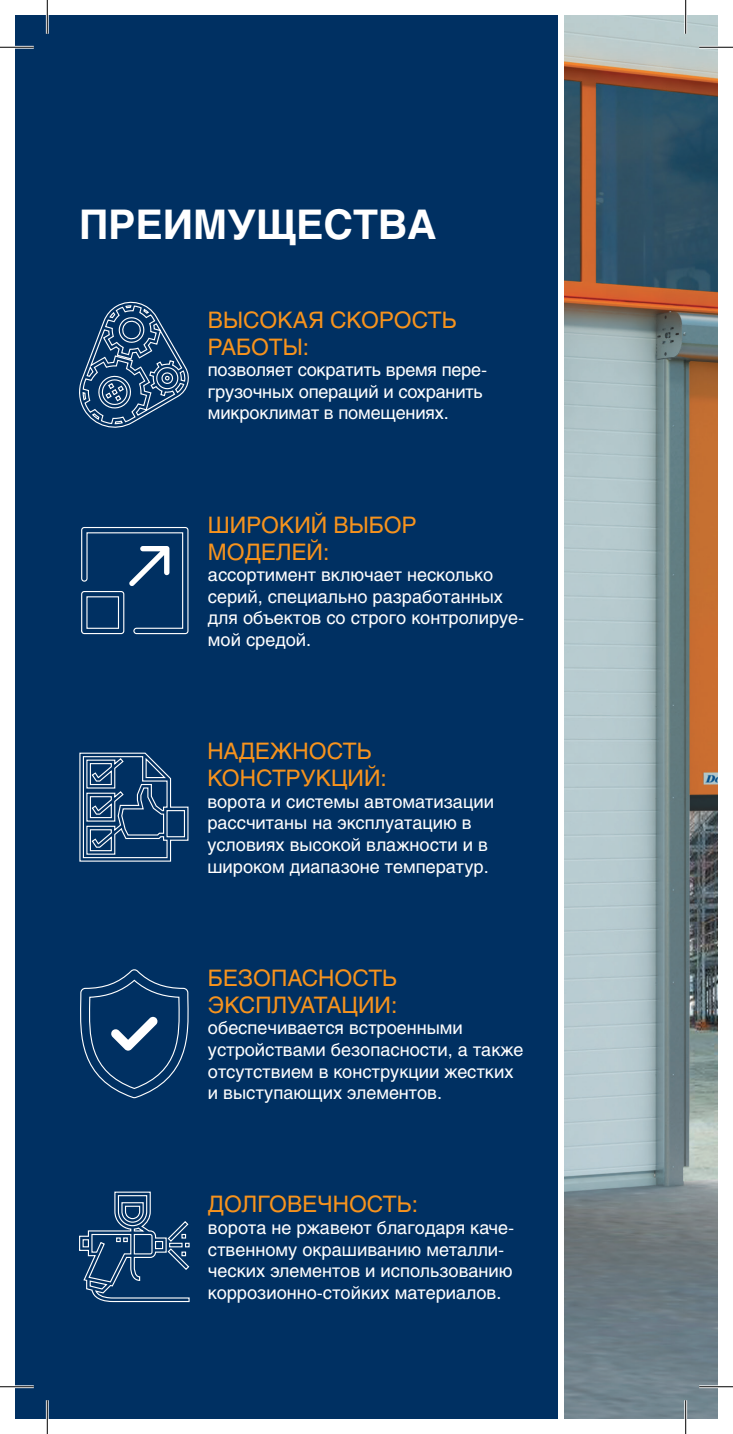
<style>
.page{position:relative;width:733px;height:1434px;background:#fff}
.page>*{position:absolute;margin:0;border:0;box-sizing:border-box;transform-origin:0 0}
.t1{font:700 40.5px "Helios";color:#fff}
.t2{font:22.5px/27px "Helios";color:#f7931d}
.t3{font:18px/21.6px "Helios";color:#fff}
</style>
<div class="page">
<div style="left:15px;top:15px;width:542px;height:1404px;background:#003062"></div>
<img style="left:564px;top:15px;width:153px;height:1404px">
<svg style="left:80px;top:969px;width:109px;height:130px"></svg>
<svg style="left:79px;top:752px;width:110px;height:110px"></svg>
<svg style="left:79px;top:301px;width:110px;height:127px"></svg>
<svg style="left:81px;top:527px;width:108px;height:108px"></svg>
<svg style="left:79px;top:1191px;width:111px;height:112px"></svg>
<hr style="left:0;top:46px;width:34px;height:3px;background:#fff">
<hr style="left:699px;top:46px;width:33px;height:3px;background:#fff">
<hr style="left:0;top:1385px;width:34px;height:3px;background:#fff">
<hr style="left:699px;top:1385px;width:33px;height:3px;background:#fff">
<hr style="left:46px;top:0;width:3px;height:34px;background:#fff">
<hr style="left:46px;top:1400px;width:3px;height:34px;background:#fff">
<hr style="left:684px;top:0;width:2px;height:34px;background:#fff">
<hr style="left:684px;top:1400px;width:2px;height:34px;background:#fff">
<hr style="left:0;top:47px;width:34px;height:1px;background:#000">
<hr style="left:699px;top:47px;width:33px;height:1px;background:#000">
<hr style="left:0;top:1386px;width:34px;height:1px;background:#000">
<hr style="left:699px;top:1386px;width:33px;height:1px;background:#000">
<hr style="left:47px;top:0;width:1px;height:34px;background:#000">
<hr style="left:47px;top:1400px;width:1px;height:34px;background:#000">
<hr style="left:685px;top:0;width:1px;height:34px;background:#000">
<hr style="left:685px;top:1400px;width:1px;height:34px;background:#000">
<h1 class="t1" style="left:79px;top:201px;width:359px">ПРЕИМУЩЕСТВА</h1>
<p class="t2" style="left:208px;top:306px;width:250px">ВЫСОКАЯ СКОРОСТЬ<br>РАБОТЫ:</p>
<p class="t3" style="left:208px;top:359px;width:280px">позволяет сократить время пере&shy;грузочных операций и сохранить микроклимат в помещениях.</p>
<p class="t2" style="left:208px;top:511px;width:210px">ШИРОКИЙ ВЫБОР<br>МОДЕЛЕЙ:</p>
<p class="t3" style="left:208px;top:564px;width:318px">ассортимент включает несколько серий, специально разработанных для объектов со строго контролируе&shy;мой средой.</p>
<p class="t2" style="left:207px;top:737px;width:181px">НАДЕЖНОСТЬ<br>КОНСТРУКЦИЙ:</p>
<p class="t3" style="left:207px;top:790px;width:288px">ворота и системы автоматизации рассчитаны на эксплуатацию в условиях высокой влажности и в широком диапазоне температур.</p>
<p class="t2" style="left:208px;top:964px;width:191px">БЕЗОПАСНОСТЬ<br>ЭКСПЛУАТАЦИИ:</p>
<p class="t3" style="left:208px;top:1017px;width:317px">обеспечивается встроенными устройствами безопасности, а также отсутствием в конструкции жестких и выступающих элементов.</p>
<p class="t2" style="left:208px;top:1191px;width:212px">ДОЛГОВЕЧНОСТЬ:</p>
<p class="t3" style="left:208px;top:1217px;width:308px">ворота не ржавеют благодаря каче&shy;ственному окрашиванию металли&shy;ческих элементов и использованию коррозионно-стойких материалов.</p>
</div>
